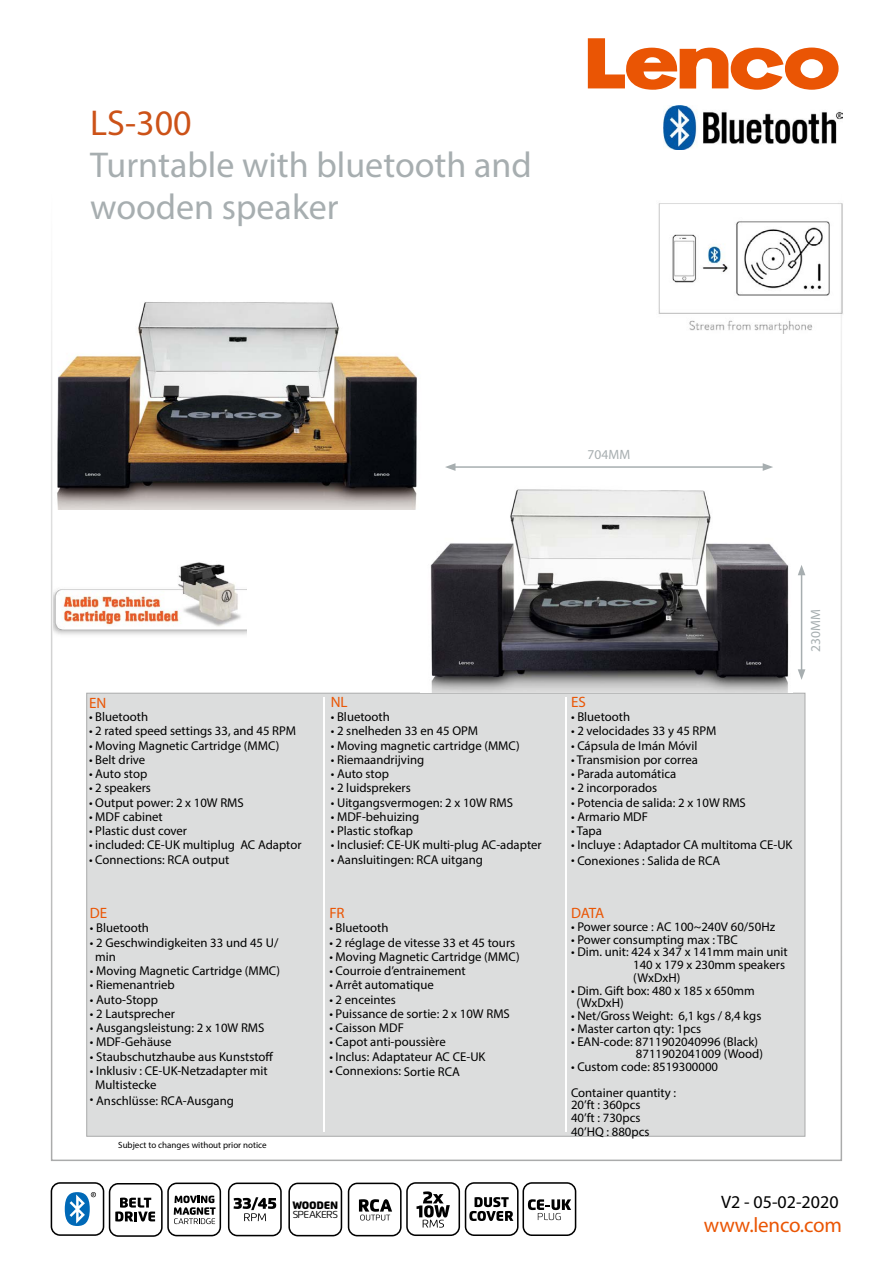
<style>
.page{position:relative;width:893px;height:1263px;background:#fff}
.page>*{position:absolute;margin:0;border:0;box-sizing:border-box;transform-origin:0 0}
.t1{font:36px/42px "Myriad Pro";color:#a7aeb0}
.t2{font:36px "Myriad Pro";color:#cc5218}
.t3{font:21px "Myriad Pro";letter-spacing:-.01em;color:#ea5504}
.t4{font:18px "Myriad Pro";color:#000}
.t5{font:15px "Myriad Pro";color:#ea5504}
.t6{font:13.5px "Myriad Pro";letter-spacing:.005em;color:#a7aeb0}
.t7{font:12.75px/12.8px "Myriad Pro";color:#000}
.t8{font:900 10.8px "Flexo";letter-spacing:-.025em;color:#000;scale:1.05 1}
.t9{font:10.05px "Flexo";letter-spacing:-.055em;color:#000;scale:1.05 1}
.t10{font:9px "Myriad Pro";color:#000}
</style>
<div class="page">
<svg style="left:588px;top:38px;width:251px;height:52px"></svg>
<svg style="left:228px;top:1182px;width:54px;height:54px"></svg>
<div style="left:87px;top:693px;width:718px;height:443px;background:#dcdddd;border:1px solid #aaabab"></div>
<hr style="left:323px;top:697px;width:2px;height:434px;background:#fff">
<svg style="left:288px;top:1182px;width:54px;height:54px"></svg>
<hr style="left:565px;top:697px;width:2px;height:434px;background:#fff">
<svg style="left:51px;top:1182px;width:170px;height:55px"></svg>
<hr style="left:801px;top:573px;width:1px;height:99px;background:#a7aeb0">
<svg style="left:798px;top:565px;width:7px;height:10px"></svg>
<svg style="left:798px;top:669px;width:7px;height:11px"></svg>
<hr style="left:453px;top:466px;width:312px;height:2px;background:#a7aeb0">
<svg style="left:445px;top:463px;width:10px;height:8px"></svg>
<svg style="left:763px;top:463px;width:10px;height:8px"></svg>
<img style="left:57px;top:302px;width:362px;height:207px">
<svg style="left:348px;top:1182px;width:228px;height:54px"></svg>
<img style="left:430px;top:489px;width:359px;height:204px">
<img style="left:658px;top:203px;width:185px;height:130px">
<img style="left:54px;top:562px;width:192px;height:73px">
<img style="left:663px;top:105px;width:179px;height:44px">
<h1 class="t2" style="left:90px;top:100px;width:103px">LS-300</h1>
<h1 class="t1" style="left:90px;top:143px;width:443px">Turntable with bluetooth and wooden speaker</h1>
<p class="t6" style="left:588px;top:446px;width:44px">704MM</p>
<p class="t5" style="left:89px;top:694px;width:19px">EN</p>
<p class="t7" style="left:89px;top:710px;width:61px">• Bluetooth</p>
<p class="t7" style="left:89px;top:724px;width:209px">• 2 rated speed settings 33, and 45 RPM</p>
<p class="t7" style="left:89px;top:739px;width:192px">• Moving Magnetic Cartridge (MMC)</p>
<p class="t7" style="left:89px;top:753px;width:58px">• Belt drive</p>
<p class="t7" style="left:89px;top:767px;width:60px">• Auto stop</p>
<p class="t7" style="left:89px;top:781px;width:63px">• 2 speakers</p>
<p class="t7" style="left:89px;top:796px;width:156px">• Output power: 2 x 10W RMS</p>
<p class="t7" style="left:89px;top:810px;width:75px">• MDF cabinet</p>
<p class="t7" style="left:89px;top:824px;width:100px">• Plastic dust cover</p>
<p class="t7" style="left:89px;top:838px;width:214px">• included: CE-UK multiplug AC Adaptor</p>
<p class="t7" style="left:89px;top:853px;width:142px">• Connections: RCA output</p>
<p class="t5" style="left:90px;top:904px;width:19px">DE</p>
<p class="t7" style="left:90px;top:921px;width:61px">• Bluetooth</p>
<p class="t7" style="left:95px;top:935px;width:185px;line-height:14.2px;text-indent:-5px">• 2 Geschwindigkeiten 33 und 45 U/ min</p>
<p class="t7" style="left:90px;top:964px;width:192px">• Moving Magnetic Cartridge (MMC)</p>
<p class="t7" style="left:90px;top:978px;width:86px">• Riemenantrieb</p>
<p class="t7" style="left:90px;top:993px;width:70px">• Auto-Stopp</p>
<p class="t7" style="left:90px;top:1007px;width:87px">• 2 Lautsprecher</p>
<p class="t7" style="left:90px;top:1021px;width:176px">• Ausgangsleistung: 2 x 10W RMS</p>
<p class="t7" style="left:90px;top:1035px;width:83px">• MDF-Gehäuse</p>
<p class="t7" style="left:90px;top:1050px;width:185px">• Staubschutzhaube aus Kunststoff</p>
<p class="t7" style="left:95px;top:1063px;width:174px;line-height:14.2px;text-indent:-5px">• Inklusiv : CE-UK-Netzadapter mit<br>Multistecke</p>
<p class="t7" style="left:90px;top:1094px;width:146px">• Anschlüsse: RCA-Ausgang</p>
<p class="t10" style="left:118px;top:1139px;width:150px">Subject to changes without prior notice</p>
<p class="t5" style="left:331px;top:692px;width:18px">NL</p>
<p class="t7" style="left:331px;top:710px;width:61px">• Bluetooth</p>
<p class="t7" style="left:331px;top:724px;width:149px">• 2 snelheden 33 en 45 OPM</p>
<p class="t7" style="left:331px;top:739px;width:190px">• Moving magnetic cartridge (MMC)</p>
<p class="t7" style="left:331px;top:753px;width:95px">• Riemaandrijving</p>
<p class="t7" style="left:331px;top:767px;width:60px">• Auto stop</p>
<p class="t7" style="left:331px;top:781px;width:82px">• 2 luidsprekers</p>
<p class="t7" style="left:331px;top:796px;width:184px">• Uitgangsvermogen: 2 x 10W RMS</p>
<p class="t7" style="left:331px;top:810px;width:90px">• MDF-behuizing</p>
<p class="t7" style="left:331px;top:824px;width:84px">• Plastic stofkap</p>
<p class="t7" style="left:331px;top:838px;width:212px">• Inclusief: CE-UK multi-plug AC-adapter</p>
<p class="t7" style="left:331px;top:853px;width:154px">• Aansluitingen: RCA uitgang</p>
<p class="t5" style="left:329px;top:904px;width:17px">FR</p>
<p class="t7" style="left:329px;top:921px;width:61px">• Bluetooth</p>
<p class="t7" style="left:329px;top:936px;width:187px">• 2 réglage de vitesse 33 et 45 tours</p>
<p class="t7" style="left:329px;top:950px;width:192px">• Moving Magnetic Cartridge (MMC)</p>
<p class="t7" style="left:329px;top:964px;width:138px">• Courroie d’entrainement</p>
<p class="t7" style="left:329px;top:978px;width:106px">• Arrêt automatique</p>
<p class="t7" style="left:329px;top:993px;width:68px">• 2 enceintes</p>
<p class="t7" style="left:329px;top:1007px;width:182px">• Puissance de sortie: 2 x 10W RMS</p>
<p class="t7" style="left:329px;top:1021px;width:76px">• Caisson MDF</p>
<p class="t7" style="left:329px;top:1035px;width:118px">• Capot anti-poussière</p>
<p class="t7" style="left:329px;top:1050px;width:158px">• Inclus: Adaptateur AC CE-UK</p>
<p class="t7" style="left:329px;top:1064px;width:132px">• Connexions: Sortie RCA</p>
<p class="t8" style="left:292px;top:1198px;width:45px">WOODEN</p>
<p class="t9" style="left:293px;top:1208px;width:45px">SPEAKERS</p>
<p class="t5" style="left:571px;top:692px;width:16px">ES</p>
<p class="t7" style="left:571px;top:710px;width:61px">• Bluetooth</p>
<p class="t7" style="left:571px;top:724px;width:147px">• 2 velocidades 33 y 45 RPM</p>
<p class="t7" style="left:571px;top:739px;width:128px">• Cápsula de Imán Móvil</p>
<p class="t7" style="left:571px;top:753px;width:128px">• Transmision por correa</p>
<p class="t7" style="left:571px;top:767px;width:107px">• Parada automática</p>
<p class="t7" style="left:571px;top:781px;width:88px">• 2 incorporados</p>
<p class="t7" style="left:571px;top:796px;width:176px">• Potencia de salida: 2 x 10W RMS</p>
<p class="t7" style="left:571px;top:810px;width:78px">• Armario MDF</p>
<p class="t7" style="left:571px;top:824px;width:32px">• Tapa</p>
<p class="t7" style="left:571px;top:838px;width:223px">• Incluye : Adaptador CA multitoma CE-UK</p>
<p class="t7" style="left:571px;top:854px;width:151px">• Conexiones : Salida de RCA</p>
<p class="t5" style="left:571px;top:904px;width:35px">DATA</p>
<p class="t7" style="left:571px;top:920px;width:206px">• Power source : AC 100~240V 60/50Hz</p>
<p class="t7" style="left:571px;top:933px;width:168px">• Power consumpting max : TBC</p>
<p class="t7" style="left:633px;top:945px;width:156px;text-indent:-62px">• Dim. unit: 424 x 347 x 141mm main unit<br>140 x 179 x 230mm speakers (WxDxH)</p>
<p class="t7" style="left:576px;top:984px;width:180px;text-indent:-5px">• Dim. Gift box: 480 x 185 x 650mm (WxDxH)</p>
<p class="t7" style="left:571px;top:1009px;width:192px">• Net/Gross Weight: 6,1 kgs / 8,4 kgs</p>
<p class="t7" style="left:571px;top:1022px;width:132px">• Master carton qty: 1pcs</p>
<p class="t7" style="left:636px;top:1035px;width:129px;text-indent:-65px">• EAN-code: 8711902040996 (Black)<br>8711902041009 (Wood)</p>
<p class="t7" style="left:571px;top:1054px;width:149px;line-height:25.5px">• Custom code: 8519300000<br>Container quantity :</p>
<p class="t7" style="left:571px;top:1098px;width:71px">20’ft : 360pcs<br>40’ft : 730pcs</p>
<p class="t7" style="left:571px;top:1125px;width:80px">40’HQ : 880pcs</p>
<p class="t6" style="left:807px;top:652px;width:44px;rotate:-90deg">230MM</p>
<h3 class="t4" style="left:721px;top:1190px;width:119px">V2 - 05-02-2020</h3>
<h2 class="t3" style="left:704px;top:1212px;width:139px">www.lenco.com</h2>
</div>
